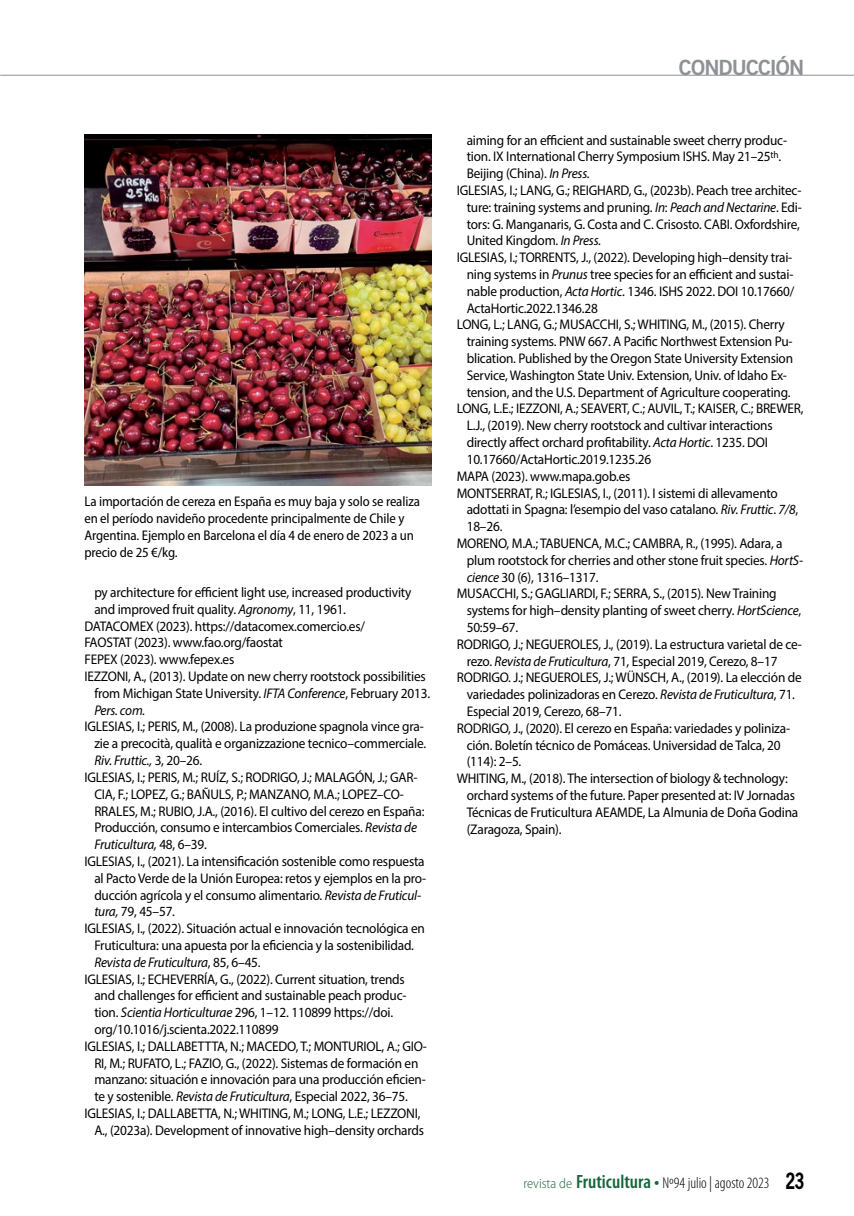
<style>
.page{position:relative;width:854px;height:1216px;background:#fff}
.page>*{position:absolute;margin:0;border:0;box-sizing:border-box;transform-origin:0 0}
.t1{font:21px "Trade Gothic LT Std Bd 2";letter-spacing:-.04em;color:#8e9196}
.t2{font:300 condensed 15.75px "Myriad Pro";color:#000}
.t3{font:14px "Myriad Pro";letter-spacing:-.015em;color:#000;scale:.95 1}
.t4{font:semi-condensed 14px/16.8px "Myriad Pro";letter-spacing:-.01em;color:#000}
.t5{font:italic 14px "Myriad Pro";letter-spacing:-.015em;color:#000;scale:.95 1}
.s1{font-style:italic}
.s2{font-style:normal}
.s3{font-stretch:semi-condensed;font-size:14px;color:#15673a}
.s4{font-weight:600;font-size:19.25px;color:#15673a}
.s5{font-family:"News Gothic Std";font-weight:700;font-stretch:normal;font-size:21px}
</style>
<div class="page">
<hr style="left:0;top:75px;width:853px;height:1px;background:#8e9196">
<img style="left:84px;top:134px;width:348px;height:351px">
<p class="t4" style="left:84px;top:493px;width:337px">La importación de cereza en España es muy baja y solo se realiza en el período navideño procedente principalmente de Chile y Argentina. Ejemplo en Barcelona el día 4 de enero de 2023 a un precio de 25 €/kg.</p>
<p class="t3" style="left:94px;top:583px;width:335px">py architecture for efficient light use, increased productivity</p>
<p class="t3" style="left:94px;top:600px;width:266px">and improved fruit quality. <span class="s1">Agronomy</span>, 11, 1961.</p>
<p class="t3" style="left:84px;top:617px;width:297px">DATACOMEX (2023). https://datacomex.comercio.es/</p>
<p class="t3" style="left:84px;top:634px;width:210px">FAOSTAT (2023). www.fao.org/faostat</p>
<p class="t3" style="left:84px;top:651px;width:159px">FEPEX (2023). www.fepex.es</p>
<p class="t3" style="left:84px;top:667px;width:361px">IEZZONI, A., (2013). Update on new cherry rootstock possibilities</p>
<p class="t3" style="left:94px;top:684px;width:355px">from Michigan State University. <span class="s1">IFTA Conference</span>, February 2013.</p>
<p class="t5" style="left:94px;top:701px;width:55px">Pers. com.</p>
<p class="t3" style="left:84px;top:718px;width:358px">IGLESIAS, I.; PERIS, M., (2008). La produzione spagnola vince gra-</p>
<p class="t3" style="left:94px;top:735px;width:350px">zie a precocità, qualità e organizzazione tecnico–commerciale.</p>
<p class="t5" style="left:94px;top:751px;width:115px">Riv. Fruttic., <span class="s2">3, 20–26.</span></p>
<p class="t3" style="left:84px;top:768px;width:352px">IGLESIAS, I.; PERIS, M.; RUÍZ, S.; RODRIGO, J.; MALAGÓN, J.; GAR-</p>
<p class="t3" style="left:94px;top:785px;width:327px">CIA, F.; LOPEZ, G.; BAÑULS, P.; MANZANO, M.A.; LOPEZ–CO-</p>
<p class="t3" style="left:94px;top:802px;width:349px">RRALES, M.; RUBIO, J.A., (2016). El cultivo del cerezo en España:</p>
<p class="t3" style="left:94px;top:819px;width:341px">Producción, consumo e intercambios Comerciales. <span class="s1">Revista de</span></p>
<p class="t5" style="left:94px;top:835px;width:120px">Fruticultura, <span class="s2">48, 6–39.</span></p>
<p class="t3" style="left:84px;top:852px;width:359px">IGLESIAS, I., (2021). La intensificación sostenible como respuesta</p>
<p class="t3" style="left:94px;top:869px;width:351px">al Pacto Verde de la Unión Europea: retos y ejemplos en la pro-</p>
<p class="t3" style="left:94px;top:886px;width:345px">ducción agrícola y el consumo alimentario. <span class="s1">Revista de Fruticul-</span></p>
<p class="t3" style="left:94px;top:903px;width:86px"><span class="s1">tura,</span> 79, 45–57.</p>
<p class="t3" style="left:84px;top:919px;width:360px">IGLESIAS, I., (2022). Situación actual e innovación tecnológica en</p>
<p class="t3" style="left:94px;top:936px;width:338px">Fruticultura: una apuesta por la eficiencia y la sostenibilidad.</p>
<p class="t5" style="left:94px;top:953px;width:176px">Revista de Fruticultura<span class="s2">, 85, 6–45.</span></p>
<p class="t3" style="left:84px;top:970px;width:339px">IGLESIAS, I.; ECHEVERRÍA, G., (2022). Current situation, trends</p>
<p class="t3" style="left:94px;top:987px;width:330px">and challenges for efficient and sustainable peach produc-</p>
<p class="t3" style="left:94px;top:1003px;width:316px">tion. <span class="s1">Scientia Horticulturae</span> 296, 1–12. 110899 https://doi.</p>
<p class="t3" style="left:94px;top:1020px;width:195px">org/10.1016/j.scienta.2022.110899</p>
<p class="t3" style="left:84px;top:1037px;width:362px">IGLESIAS, I.; DALLABETTTA, N.; MACEDO, T.; MONTURIOL, A.; GIO-</p>
<p class="t3" style="left:94px;top:1054px;width:342px">RI, M.; RUFATO, L.; FAZIO, G., (2022). Sistemas de formación en</p>
<p class="t3" style="left:94px;top:1071px;width:350px">manzano: situación e innovación para una producción eficien-</p>
<p class="t3" style="left:94px;top:1087px;width:331px">te y sostenible. <span class="s1">Revista de Fruticultura</span>, Especial 2022, 36–75.</p>
<p class="t3" style="left:84px;top:1104px;width:355px">IGLESIAS, I.; DALLABETTA, N.; WHITING, M.; LONG, L.E.; LEZZONI,</p>
<p class="t3" style="left:94px;top:1121px;width:348px">A., (2023a). Development of innovative high–density orchards</p>
<h1 class="t1" style="left:678px;top:55px;width:127px">CONDUCCIÓN</h1>
<p class="t3" style="left:466px;top:131px;width:338px">aiming for an efficient and sustainable sweet cherry produc-</p>
<p class="t3" style="left:466px;top:148px;width:332px">tion. IX International Cherry Symposium ISHS. May 21–25<sup>th</sup>.</p>
<p class="t3" style="left:466px;top:165px;width:131px">Beijing (China). <span class="s1">In Press.</span></p>
<p class="t3" style="left:456px;top:182px;width:364px">IGLESIAS, I.; LANG, G.; REIGHARD, G., (2023b). Peach tree architec-</p>
<p class="t3" style="left:466px;top:198px;width:354px">ture: training systems and pruning. <span class="s1">In</span>: <span class="s1">Peach and Nectarine</span>. Edi-</p>
<p class="t3" style="left:466px;top:215px;width:352px">tors: G. Manganaris, G. Costa and C. Crisosto. CABI. Oxfordshire,</p>
<p class="t3" style="left:466px;top:232px;width:143px">United Kingdom. <span class="s1">In Press.</span></p>
<p class="t3" style="left:456px;top:249px;width:354px">IGLESIAS, I.; TORRENTS, J., (2022). Developing high–density trai-</p>
<p class="t3" style="left:466px;top:266px;width:345px">ning systems in <span class="s1">Prunus</span> tree species for an efficient and sustai-</p>
<p class="t3" style="left:466px;top:282px;width:346px">nable production, <span class="s1">Acta Hortic</span>. 1346. ISHS 2022. DOI 10.17660/</p>
<p class="t3" style="left:466px;top:299px;width:139px">ActaHortic.2022.1346.28</p>
<p class="t3" style="left:456px;top:316px;width:347px">LONG, L.; LANG, G.; MUSACCHI, S.; WHITING, M., (2015). Cherry</p>
<p class="t3" style="left:466px;top:333px;width:344px">training systems. PNW 667. A Pacific Northwest Extension Pu-</p>
<p class="t3" style="left:466px;top:350px;width:345px">blication. Published by the Oregon State University Extension</p>
<p class="t3" style="left:466px;top:366px;width:338px">Service, Washington State Univ. Extension, Univ. of Idaho Ex-</p>
<p class="t3" style="left:466px;top:383px;width:342px">tension, and the U.S. Department of Agriculture cooperating.</p>
<p class="t3" style="left:456px;top:400px;width:366px">LONG, L.E.; IEZZONI, A.; SEAVERT, C.; AUVIL, T.; KAISER, C.; BREWER,</p>
<p class="t3" style="left:466px;top:417px;width:323px">L.J., (2019). New cherry rootstock and cultivar interactions</p>
<p class="t3" style="left:466px;top:434px;width:318px">directly affect orchard profitability. <span class="s1">Acta Hortic</span>. 1235. DOI</p>
<p class="t3" style="left:466px;top:450px;width:195px">10.17660/ActaHortic.2019.1235.26</p>
<p class="t3" style="left:456px;top:467px;width:184px">MAPA (2023). www.mapa.gob.es</p>
<p class="t3" style="left:456px;top:484px;width:339px">MONTSERRAT, R.; IGLESIAS, I., (2011). I sistemi di allevamento</p>
<p class="t3" style="left:466px;top:501px;width:350px">adottati in Spagna: l’esempio del vaso catalano. <span class="s1">Riv. Fruttic</span>. <span class="s1">7/8</span>,</p>
<p class="t3" style="left:466px;top:518px;width:39px">18–26.</p>
<p class="t3" style="left:456px;top:534px;width:344px">MORENO, M.A.; TABUENCA, M.C.; CAMBRA, R., (1995). Adara, a</p>
<p class="t3" style="left:466px;top:551px;width:355px">plum rootstock for cherries and other stone fruit species. <span class="s1">HortS-</span></p>
<p class="t3" style="left:466px;top:568px;width:140px"><span class="s1">cience</span> 30 (6), 1316–1317.</p>
<p class="t3" style="left:456px;top:585px;width:338px">MUSACCHI, S.; GAGLIARDI, F.; SERRA, S., (2015). New Training</p>
<p class="t3" style="left:466px;top:602px;width:353px">systems for high–density planting of sweet cherry. <span class="s1">HortScience</span>,</p>
<p class="t3" style="left:466px;top:618px;width:56px">50:59–67.</p>
<p class="t3" style="left:456px;top:635px;width:365px">RODRIGO, J.; NEGUEROLES, J., (2019). La estructura varietal de ce-</p>
<p class="t3" style="left:466px;top:652px;width:328px">rezo. <span class="s1">Revista de Fruticultura</span>, 71, Especial 2019, Cerezo, 8–17</p>
<p class="t3" style="left:456px;top:669px;width:364px">RODRIGO. J.; NEGUEROLES, J.; WÜNSCH, A., (2019). La elección de</p>
<p class="t3" style="left:466px;top:686px;width:347px">variedades polinizadoras en Cerezo. <span class="s1">Revista de Fruticultura</span>, 71.</p>
<p class="t3" style="left:466px;top:702px;width:164px">Especial 2019, Cerezo, 68–71.</p>
<p class="t3" style="left:456px;top:719px;width:352px">RODRIGO, J., (2020). El cerezo en España: variedades y poliniza-</p>
<p class="t3" style="left:466px;top:736px;width:332px">ción. Boletín técnico de Pomáceas. Universidad de Talca, 20</p>
<p class="t3" style="left:466px;top:753px;width:59px">(114): 2–5.</p>
<p class="t3" style="left:456px;top:770px;width:350px">WHITING, M., (2018). The intersection of biology &amp; technology:</p>
<p class="t3" style="left:466px;top:786px;width:347px">orchard systems of the future. Paper presented at: IV Jornadas</p>
<p class="t3" style="left:466px;top:803px;width:350px">Técnicas de Fruticultura AEAMDE, La Almunia de Doña Godina</p>
<p class="t3" style="left:466px;top:820px;width:101px">(Zaragoza, Spain).</p>
<p class="t2" style="left:523px;top:1174px;width:282px"><span class="s3">revista de</span> <span class="s4">Fruticultura •</span> Nº94 julio | agosto 2023 <span class="s5">23</span></p>
</div>
